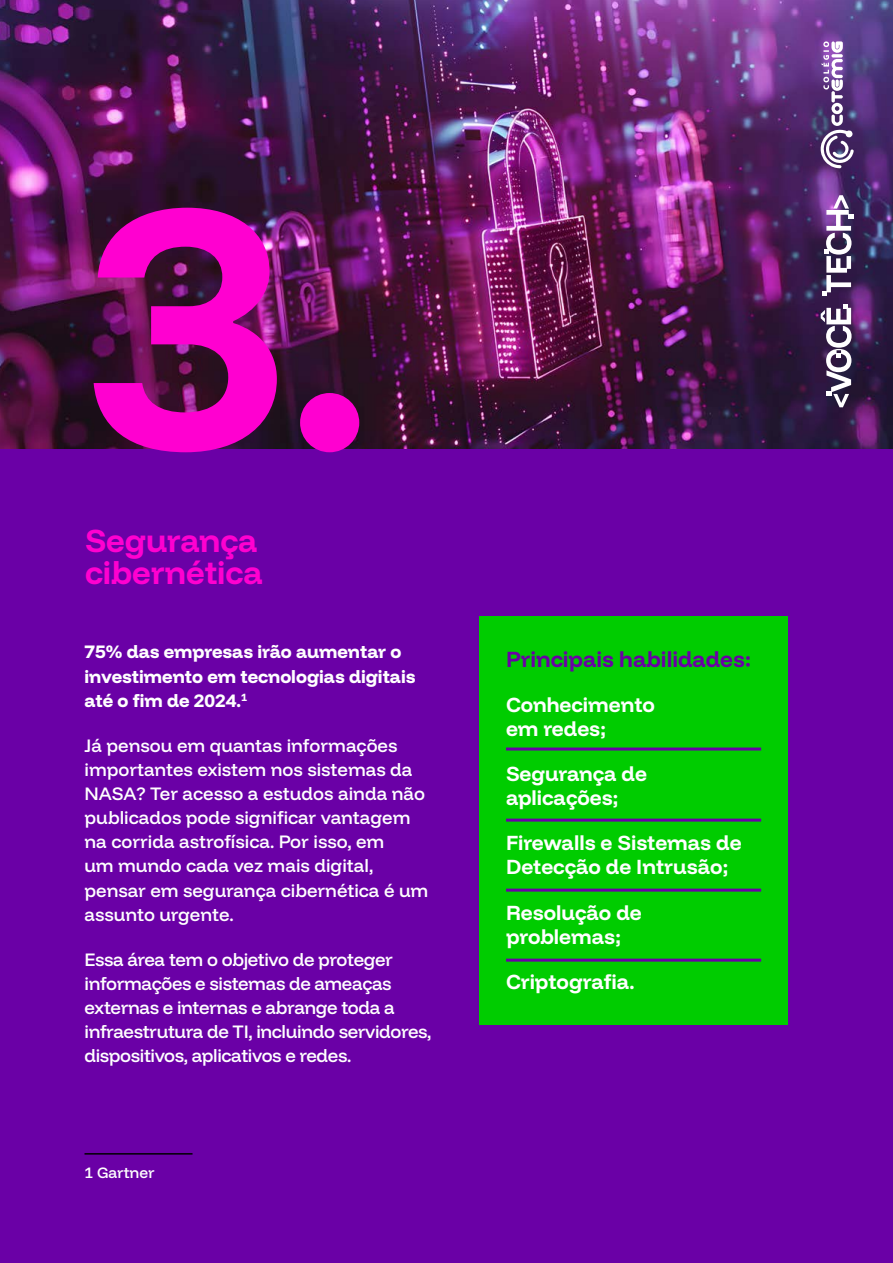
<style>
.page{position:relative;width:893px;height:1263px;background:#6a00a6}
.page>*{position:absolute;margin:0;border:0;box-sizing:border-box;transform-origin:0 0}
.t1{font:700 351.9px "Funnel Display";color:#ff00d0}
.t2{font:700 32.85px/32.4px "Funnel Display";color:#ff00d0}
.t3{font:700 22.5px "Funnel Display";color:#6a00a6}
.t4{font:700 21px/24px "Funnel Display";color:#fff}
.t5{font:500 18.45px/24.2px "Funnel Display";color:#fff}
.t6{font:500 18.45px/24.2px "Funnel Display";letter-spacing:-.02em;color:#fff}
.t7{font:800 18.45px/24.2px "Funnel Display";color:#fff}
.t8{font:500 15.45px "Funnel Display";color:#fff}
</style>
<div class="page">
<img style="left:0;top:0;width:893px;height:449px">
<div style="left:479px;top:616px;width:309px;height:409px;background:#0c0"></div>
<hr style="left:85px;top:1153px;width:108px;height:1px;background:#000">
<hr style="left:506px;top:747px;width:255px;height:3px;background:#6a00a6">
<hr style="left:506px;top:819px;width:255px;height:3px;background:#6a00a6">
<hr style="left:506px;top:889px;width:255px;height:3px;background:#6a00a6">
<hr style="left:506px;top:959px;width:255px;height:3px;background:#6a00a6">
<svg style="left:821px;top:304px;width:30px;height:103px;background:#7e728a"></svg>
<svg style="left:823px;top:195px;width:31px;height:101px;background:#877398"></svg>
<svg style="left:821px;top:41px;width:33px;height:127px;background:#836c9d"></svg>
<h1 class="t1" style="left:85px;top:114px;width:289px">3.</h1>
<h2 class="t2" style="left:85px;top:525px;width:179px">Segurança cibernética</h2>
<p class="t7" style="left:85px;top:640px;width:333px">75% das empresas irão aumentar o investimento em tecnologias digitais até o fim de 2024.<sup>1</sup></p>
<p class="t5" style="left:85px;top:734px;width:345px">Já pensou em quantas informações importantes existem nos sistemas da NASA? Ter acesso a estudos ainda não publicados pode significar vantagem na corrida astrofísica. Por isso, em<br>um mundo cada vez mais digital, pensar em segurança cibernética é um assunto urgente.</p>
<p class="t6" style="left:85px;top:948px;width:348px">Essa área tem o objetivo de proteger informações e sistemas de ameaças externas e internas e abrange toda a infraestrutura de TI, incluindo servidores, dispositivos, aplicativos e redes.</p>
<p class="t8" style="left:85px;top:1163px;width:72px">1 Gartner</p>
<p class="t3" style="left:506px;top:645px;width:247px">Principais habilidades:</p>
<p class="t4" style="left:506px;top:693px;width:150px">Conhecimento em redes;</p>
<p class="t4" style="left:506px;top:762px;width:143px">Segurança de aplicações;</p>
<p class="t4" style="left:506px;top:831px;width:237px">Firewalls e Sistemas de<br>Detecção de Intrusão;</p>
<p class="t4" style="left:506px;top:901px;width:137px">Resolução de problemas;</p>
<p class="t4" style="left:506px;top:970px;width:130px">Criptografia.</p>
</div>
